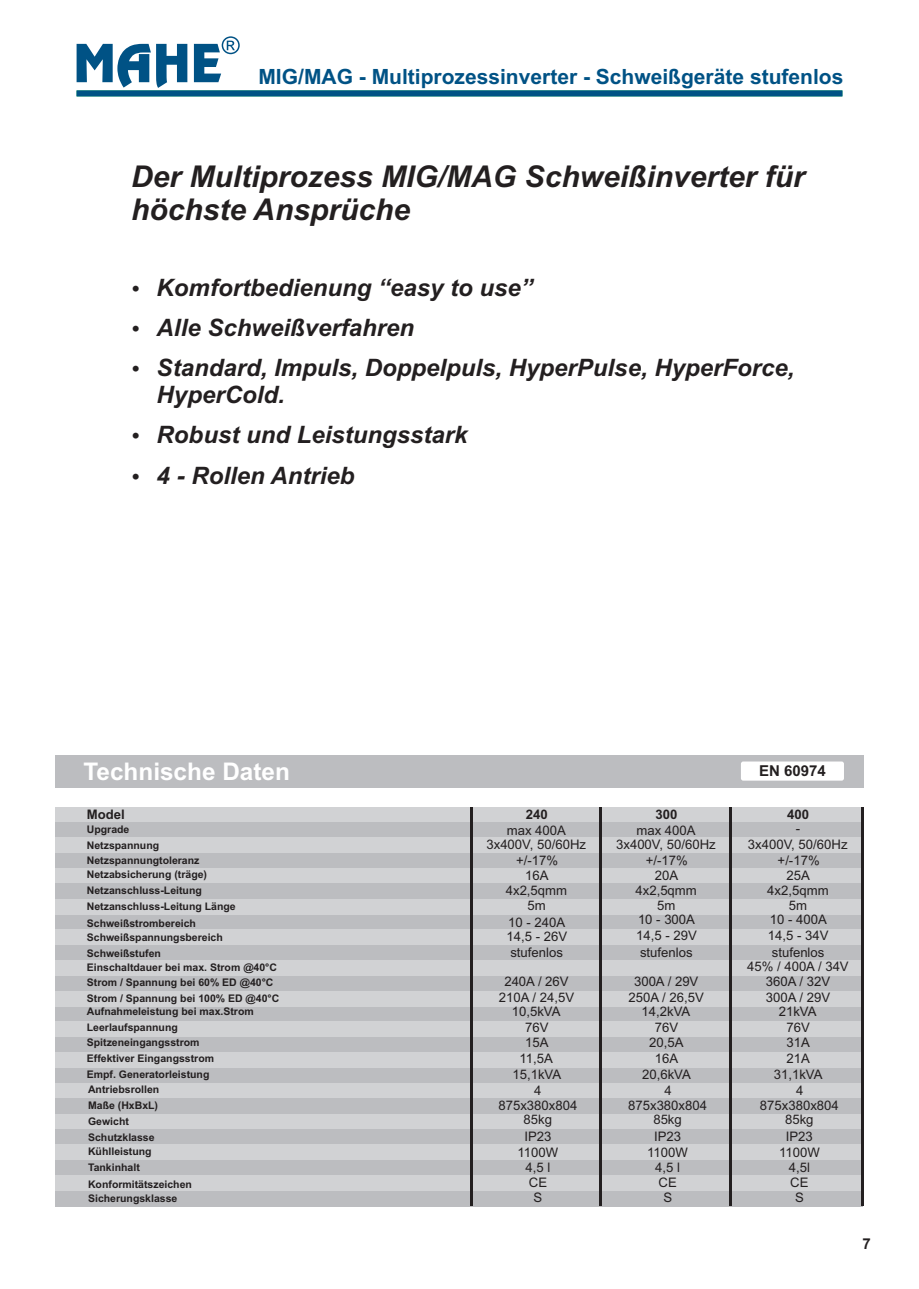
<style>
.page{position:relative;width:919px;height:1289px;background:#fff}
.page>*{position:absolute;margin:0;border:0;box-sizing:border-box;transform-origin:0 0}
.t1{font:italic 700 30px/33.5px "Arial";color:#231f20}
.t2{font:700 24.3px "Arial";color:#fff}
.t3{font:italic 700 24px/40.2px "Arial";color:#231f20}
.t4{font:700 21px "Arial";color:#005285}
.t5{font:700 15px "Arial";color:#231f20}
.t6{font:13.2px/15.3px "Arial";color:#231f20;text-align:center}
.t7{font:700 13.2px "Arial";color:#231f20}
.t8{font:700 10.5px/15.3px "Arial";color:#231f20}
</style>
<div class="page">
<div style="left:55px;top:1191px;width:807px;height:15px;background:#bcbdc0"></div>
<div style="left:55px;top:755px;width:808px;height:32px;background:#bcbdc0"></div>
<div style="left:740px;top:761px;width:103px;height:19px;background:#fff;border-radius:2px"></div>
<svg style="left:77px;top:44px;width:110px;height:44px"></svg>
<svg style="left:194px;top:36px;width:46px;height:46px"></svg>
<div style="left:77px;top:90px;width:765px;height:6px;background:#005285"></div>
<div style="left:55px;top:807px;width:808px;height:15px;background:#d1d2d4"></div>
<div style="left:55px;top:822px;width:808px;height:15px;background:#bcbdc0"></div>
<div style="left:55px;top:837px;width:808px;height:16px;background:#d1d2d4"></div>
<div style="left:55px;top:853px;width:808px;height:15px;background:#bcbdc0"></div>
<div style="left:55px;top:868px;width:808px;height:15px;background:#d1d2d4"></div>
<div style="left:55px;top:883px;width:808px;height:15px;background:#bcbdc0"></div>
<div style="left:55px;top:914px;width:808px;height:15px;background:#bcbdc0"></div>
<div style="left:55px;top:944px;width:808px;height:16px;background:#bcbdc0"></div>
<div style="left:55px;top:975px;width:808px;height:16px;background:#bcbdc0"></div>
<div style="left:55px;top:1006px;width:808px;height:15px;background:#bcbdc0"></div>
<div style="left:55px;top:898px;width:808px;height:16px;background:#d1d2d4"></div>
<div style="left:55px;top:929px;width:808px;height:16px;background:#d1d2d4"></div>
<div style="left:55px;top:960px;width:808px;height:15px;background:#d1d2d4"></div>
<div style="left:55px;top:990px;width:808px;height:16px;background:#d1d2d4"></div>
<div style="left:55px;top:1021px;width:808px;height:16px;background:#d1d2d4"></div>
<div style="left:55px;top:1037px;width:808px;height:15px;background:#bcbdc0"></div>
<div style="left:55px;top:1052px;width:808px;height:15px;background:#d1d2d4"></div>
<div style="left:55px;top:1067px;width:808px;height:16px;background:#bcbdc0"></div>
<div style="left:55px;top:1083px;width:808px;height:15px;background:#d1d2d4"></div>
<div style="left:55px;top:1098px;width:807px;height:16px;background:#bcbdc0"></div>
<div style="left:55px;top:1113px;width:807px;height:16px;background:#d1d2d4"></div>
<div style="left:55px;top:1129px;width:807px;height:15px;background:#bcbdc0"></div>
<div style="left:55px;top:1144px;width:807px;height:16px;background:#d1d2d4"></div>
<div style="left:55px;top:1159px;width:807px;height:16px;background:#bcbdc0"></div>
<div style="left:55px;top:1175px;width:807px;height:16px;background:#d1d2d4"></div>
<hr style="left:470px;top:807px;width:2px;height:398px;background:#231f20">
<hr style="left:599px;top:807px;width:3px;height:398px;background:#231f20">
<hr style="left:729px;top:807px;width:2px;height:398px;background:#231f20">
<hr style="left:861px;top:807px;width:2px;height:398px;background:#231f20">
<h3 class="t4" style="left:258px;top:68px;width:586px">MIG/MAG - Multiprozessinverter - Schweißgeräte stufenlos</h3>
<h1 class="t1" style="left:131px;top:162px;width:675px">Der Multiprozess MIG/MAG Schweißinverter für höchste Ansprüche</h1>
<h3 class="t3" style="left:157px;top:269px;width:639px">Komfortbedienung “easy to use”<br>Alle Schweißverfahren<br>Standard, Impuls, Doppelpuls, HyperPulse, HyperForce,</h3>
<h3 class="t3" style="left:157px;top:377px;width:312px">HyperCold.<br>Robust und Leistungsstark<br>4 - Rollen Antrieb</h3>
<h2 class="t2" style="left:83px;top:762px;width:208px">Technische Daten</h2>
<p class="t5" style="left:759px;top:765px;width:68px">EN 60974</p>
<p class="t7" style="left:525px;top:809px;width:23px">240</p>
<p class="t7" style="left:655px;top:809px;width:23px">300</p>
<p class="t7" style="left:787px;top:809px;width:23px">400</p>
<p class="t6" style="left:486px;top:838px;width:101px">3x400V, 50/60Hz</p>
<p class="t6" style="left:616px;top:838px;width:101px">3x400V, 50/60Hz</p>
<p class="t6" style="left:747px;top:838px;width:101px">3x400V, 50/60Hz</p>
<p class="t6" style="left:525px;top:868px;width:25px">16A</p>
<p class="t6" style="left:654px;top:868px;width:25px">20A</p>
<p class="t6" style="left:786px;top:868px;width:25px">25A</p>
<p class="t6" style="left:505px;top:883px;width:63px">4x2,5qmm</p>
<p class="t6" style="left:635px;top:883px;width:63px">4x2,5qmm</p>
<p class="t6" style="left:767px;top:883px;width:63px">4x2,5qmm</p>
<p class="t6" style="left:527px;top:899px;width:20px">5m</p>
<p class="t6" style="left:657px;top:899px;width:20px">5m</p>
<p class="t6" style="left:788px;top:899px;width:20px">5m</p>
<p class="t6" style="left:508px;top:915px;width:59px">10 - 240A</p>
<p class="t6" style="left:638px;top:913px;width:59px">10 - 300A</p>
<p class="t6" style="left:769px;top:913px;width:59px">10 - 400A</p>
<p class="t6" style="left:506px;top:930px;width:62px">14,5 - 26V</p>
<p class="t6" style="left:636px;top:928px;width:62px">14,5 - 29V</p>
<p class="t6" style="left:767px;top:928px;width:62px">14,5 - 34V</p>
<p class="t6" style="left:510px;top:946px;width:54px">stufenlos</p>
<p class="t6" style="left:640px;top:946px;width:54px">stufenlos</p>
<p class="t6" style="left:771px;top:946px;width:54px">stufenlos</p>
<p class="t7" style="left:87px;top:809px;width:39px">Model</p>
<p class="t8" style="left:87px;top:823px;width:44px">Upgrade</p>
<p class="t6" style="left:506px;top:823px;width:61px">max 400A</p>
<p class="t6" style="left:636px;top:823px;width:61px">max 400A</p>
<p class="t6" style="left:795px;top:822px;width:6px">-</p>
<p class="t6" style="left:497px;top:822px;width:80px">875x380x804</p>
<p class="t6" style="left:627px;top:822px;width:80px">875x380x804</p>
<p class="t6" style="left:522px;top:837px;width:30px">78kg</p>
<p class="t6" style="left:652px;top:837px;width:30px">78kg</p>
<p class="t6" style="left:783px;top:837px;width:30px">78kg</p>
<p class="t6" style="left:523px;top:852px;width:29px">IP23</p>
<p class="t6" style="left:653px;top:852px;width:29px">IP23</p>
<p class="t6" style="left:784px;top:852px;width:29px">IP23</p>
<p class="t6" style="left:527px;top:868px;width:20px">CE</p>
<p class="t6" style="left:657px;top:868px;width:20px">CE</p>
<p class="t6" style="left:789px;top:868px;width:20px">CE</p>
<p class="t6" style="left:532px;top:883px;width:10px">S</p>
<p class="t6" style="left:662px;top:883px;width:10px">S</p>
<p class="t6" style="left:793px;top:883px;width:10px">S</p>
<p class="t8" style="left:87px;top:838px;width:74px">Netzspannung</p>
<p class="t8" style="left:87px;top:867px;width:150px;line-height:16px">Netzabsicherung (träge)<br>Netzanschluss-Leitung<br>Netzanschluss-Leitung Länge<br>Schweißstrombereich</p>
<p class="t8" style="left:87px;top:946px;width:76px">Schweißstufen</p>
<p class="t6" style="left:516px;top:853px;width:44px">+/-17%</p>
<p class="t6" style="left:646px;top:853px;width:44px">+/-17%</p>
<p class="t6" style="left:777px;top:853px;width:44px">+/-17%</p>
<p class="t8" style="left:87px;top:853px;width:114px">Netzspannungtoleranz</p>
<p class="t8" style="left:87px;top:930px;width:137px">Schweißspannungsbereich</p>
<p class="t8" style="left:87px;top:960px;width:194px">Einschaltdauer bei max. Strom @40°C<br>Strom / Spannung bei 60% ED @40°C<br>Strom / Spannung bei 100% ED @40°C</p>
<p class="t8" style="left:87px;top:1004px;width:168px">Aufnahmeleistung bei max.Strom<br>Leerlaufspannung<br>Spitzeneingangsstrom</p>
<p class="t8" style="left:87px;top:1052px;width:129px">Effektiver Eingangsstrom</p>
<p class="t8" style="left:87px;top:1067px;width:124px">Empf. Generatorleistung<br>Antriebsrollen</p>
<p class="t8" style="left:88px;top:1098px;width:72px">Maße (HxBxL)</p>
<p class="t8" style="left:88px;top:1114px;width:68px">Gewicht<br>Schutzklasse</p>
<p class="t8" style="left:88px;top:1144px;width:65px">Kühlleistung</p>
<p class="t8" style="left:88px;top:1160px;width:53px">Tankinhalt</p>
<p class="t8" style="left:88px;top:1177px;width:105px">Konformitätszeichen</p>
<p class="t8" style="left:88px;top:1191px;width:91px">Sicherungsklasse</p>
<p class="t6" style="left:747px;top:959px;width:103px">45% / 400A / 34V</p>
<p class="t6" style="left:504px;top:975px;width:66px">240A / 26V</p>
<p class="t6" style="left:634px;top:975px;width:66px">300A / 29V</p>
<p class="t6" style="left:765px;top:975px;width:66px">360A / 32V</p>
<p class="t6" style="left:499px;top:990px;width:77px">210A / 24,5V</p>
<p class="t6" style="left:628px;top:990px;width:77px">250A / 26,5V</p>
<p class="t6" style="left:765px;top:990px;width:66px">300A / 29V</p>
<p class="t6" style="left:511px;top:1005px;width:50px">10,5kVA</p>
<p class="t6" style="left:641px;top:1005px;width:50px">14,2kVA</p>
<p class="t6" style="left:778px;top:1005px;width:39px">21kVA</p>
<p class="t6" style="left:525px;top:1020px;width:25px">76V</p>
<p class="t6" style="left:654px;top:1020px;width:25px">76V</p>
<p class="t6" style="left:786px;top:1020px;width:25px">76V</p>
<p class="t6" style="left:525px;top:1036px;width:25px">15A</p>
<p class="t6" style="left:649px;top:1036px;width:36px">20,5A</p>
<p class="t6" style="left:786px;top:1036px;width:25px">31A</p>
<p class="t6" style="left:519px;top:1051px;width:35px">11,5A</p>
<p class="t6" style="left:654px;top:1051px;width:25px">16A</p>
<p class="t6" style="left:786px;top:1051px;width:25px">21A</p>
<p class="t6" style="left:512px;top:1067px;width:50px">15,1kVA</p>
<p class="t6" style="left:534px;top:1083px;width:9px">4</p>
<p class="t6" style="left:642px;top:1067px;width:50px">20,6kVA</p>
<p class="t6" style="left:664px;top:1083px;width:9px">4</p>
<p class="t6" style="left:773px;top:1067px;width:50px">31,1kVA</p>
<p class="t6" style="left:796px;top:1083px;width:9px">4</p>
<p class="t6" style="left:498px;top:1098px;width:80px">875x380x804</p>
<p class="t6" style="left:628px;top:1098px;width:80px">875x380x804</p>
<p class="t6" style="left:759px;top:1098px;width:80px">875x380x804</p>
<p class="t6" style="left:523px;top:1112px;width:30px">85kg</p>
<p class="t6" style="left:653px;top:1112px;width:30px">85kg</p>
<p class="t6" style="left:785px;top:1112px;width:30px">85kg</p>
<p class="t6" style="left:524px;top:1129px;width:29px">IP23</p>
<p class="t6" style="left:654px;top:1129px;width:29px">IP23</p>
<p class="t6" style="left:785px;top:1129px;width:29px">IP23</p>
<p class="t6" style="left:529px;top:1175px;width:20px">CE</p>
<p class="t6" style="left:658px;top:1175px;width:20px">CE</p>
<p class="t6" style="left:790px;top:1175px;width:20px">CE</p>
<p class="t6" style="left:533px;top:1191px;width:10px">S</p>
<p class="t6" style="left:663px;top:1191px;width:10px">S</p>
<p class="t6" style="left:795px;top:1191px;width:10px">S</p>
<p class="t6" style="left:517px;top:1145px;width:42px">1100W<br>4,5 l</p>
<p class="t6" style="left:647px;top:1145px;width:42px">1100W</p>
<p class="t6" style="left:779px;top:1145px;width:42px">1100W</p>
<p class="t6" style="left:655px;top:1160px;width:26px">4,5 l</p>
<p class="t6" style="left:788px;top:1160px;width:23px">4,5l</p>
<p class="t5" style="left:862px;top:1237px;width:10px">7</p>
</div>
